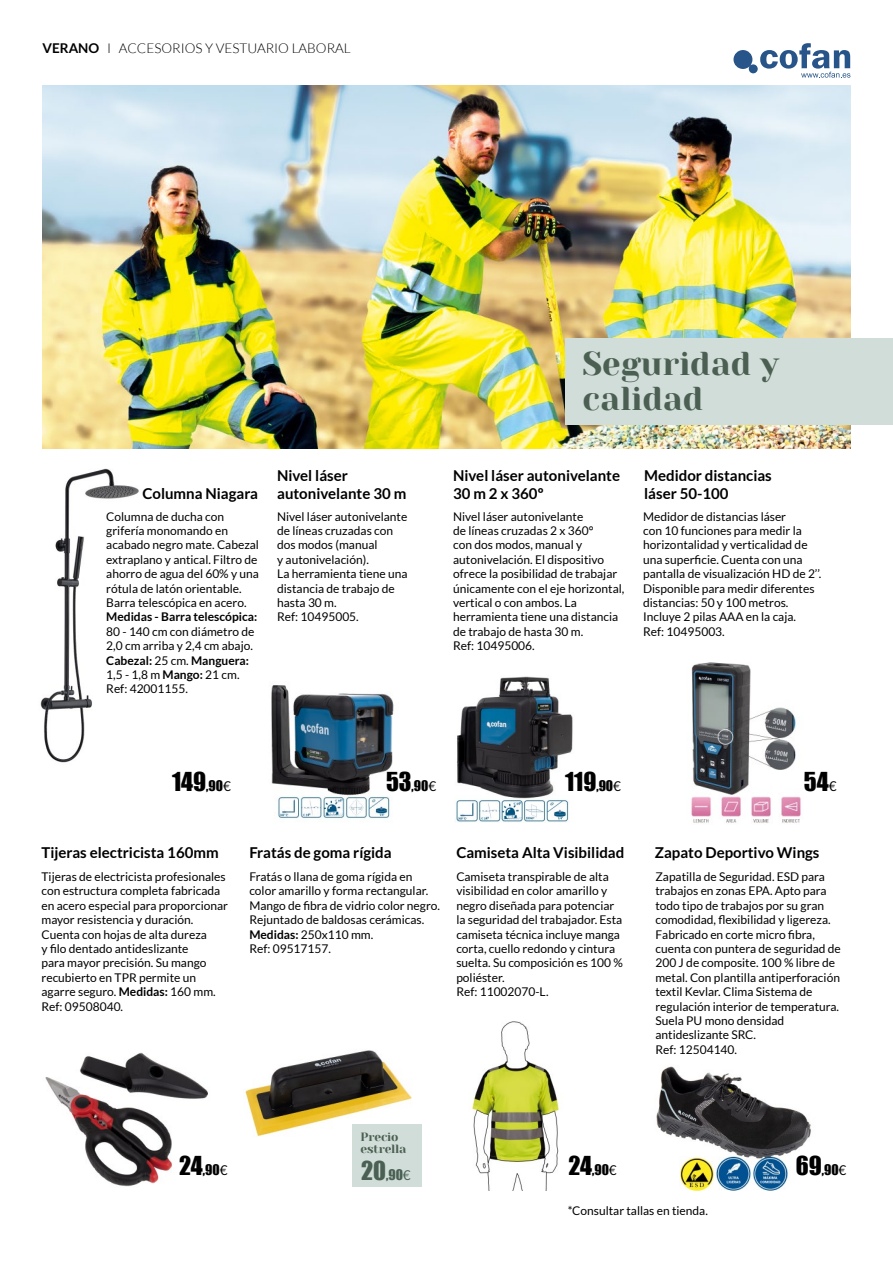
<style>
.page{position:relative;width:893px;height:1263px;background:#fff}
.page>*{position:absolute;margin:0;border:0;box-sizing:border-box;transform-origin:0 0}
.Títulos_cosas{font:33px/34.5px "Yeseva One";color:#4b6053}
.t1{font:24px "Impact";color:#000}
.Títulos_productos{font:700 15px "Lato";color:#000}
.t2{font:300 13.5px "Lato";color:#000}
.t3{font:13.5px "Impact";color:#000}
.t4{font:13.5px "Impact";color:#4a6054}
.Lista_con_puntos{font:12px/14.4px "Lato";color:#000}
.Cuerpo_párrafos_info{font:12px "Lato";color:#000}
.Títulos_cosas-2{font:12px/12px "Yeseva One";letter-spacing:-.01em;color:#4b6053}
.s1{font-weight:700}
.s2{font-size:13.5px}
.s3{font-family:"Lato";font-size:13.5px}
.s4{font-size:24px}
.s5{font-family:"Lato"}
</style>
<div class="page">
<img style="left:43px;top:85px;width:807px;height:364px">
<img style="left:245px;top:1050px;width:167px;height:86px">
<img style="left:45px;top:1052px;width:163px;height:135px">
<img style="left:472px;top:1021px;width:88px;height:170px">
<img style="left:656px;top:1066px;width:155px;height:125px">
<div style="left:566px;top:339px;width:327px;height:86px;background:#d1ddd8"></div>
<div style="left:352px;top:1124px;width:69px;height:63px;background:#d1ddd8"></div>
<img style="left:691px;top:662px;width:110px;height:161px">
<img style="left:271px;top:685px;width:123px;height:134px">
<svg style="left:733px;top:43px;width:117px;height:35px"></svg>
<img style="left:40px;top:468px;width:99px;height:295px">
<img style="left:456px;top:676px;width:117px;height:147px">
<p class="t2" style="left:43px;top:41px;width:310px"><span class="s1">VERANO</span> I ACCESORIOS Y VESTUARIO LABORAL</p>
<p class="Títulos_productos" style="left:142px;top:484px;width:117px">Columna Niagara</p>
<p class="Lista_con_puntos" style="left:106px;top:509px;width:154px">Columna de ducha con grifería monomando en acabado negro mate. Cabezal extraplano y antical. Filtro de ahorro de agua del 60% y una rótula de latón orientable.<br>Barra telescópica en acero.<br><span class="s1">Medidas - Barra telescópica:<br></span>80 - 140 cm con diámetro de<br>2,0 cm arriba y 2,4 cm abajo.<br><span class="s1">Cabezal:</span> 25 cm. <span class="s1">Manguera:<br></span>1,5 - 1,8 m <span class="s1">Mango:</span> 21 cm.</p>
<p class="Lista_con_puntos" style="left:106px;top:682px;width:83px">Ref: 42001155.</p>
<p class="Títulos_productos" style="left:277px;top:466px;width:72px">Nivel láser</p>
<p class="Títulos_productos" style="left:277px;top:484px;width:131px">autonivelante 30 m</p>
<p class="Lista_con_puntos" style="left:277px;top:509px;width:132px">Nivel láser autonivelante</p>
<p class="Lista_con_puntos" style="left:277px;top:523px;width:118px">de líneas cruzadas con</p>
<p class="Lista_con_puntos" style="left:277px;top:538px;width:102px">dos modos (manual</p>
<p class="Lista_con_puntos" style="left:277px;top:552px;width:93px">y autonivelación).</p>
<p class="Lista_con_puntos" style="left:277px;top:567px;width:132px">La herramienta tiene una distancia de trabajo de</p>
<p class="Lista_con_puntos" style="left:277px;top:595px;width:61px">hasta 30 m.</p>
<p class="Lista_con_puntos" style="left:277px;top:610px;width:83px">Ref: 10495005.</p>
<p class="Títulos_cosas" style="left:583px;top:345px;width:198px">Seguridad y calidad</p>
<p class="Títulos_productos" style="left:453px;top:466px;width:168px">Nivel láser autonivelante</p>
<p class="Títulos_productos" style="left:453px;top:484px;width:92px">30 m 2 x 360º</p>
<p class="Lista_con_puntos" style="left:453px;top:509px;width:173px">Nivel láser autonivelante<br>de líneas cruzadas 2 x 360°<br>con dos modos, manual y autonivelación. El dispositivo ofrece la posibilidad de trabajar únicamente con el eje horizontal, vertical o con ambos. La herramienta tiene una distancia de trabajo de hasta 30 m.</p>
<p class="Lista_con_puntos" style="left:453px;top:639px;width:83px">Ref: 10495006.</p>
<p class="Títulos_productos" style="left:644px;top:466px;width:129px">Medidor distancias</p>
<p class="Títulos_productos" style="left:644px;top:484px;width:86px">láser 50-100</p>
<p class="Lista_con_puntos" style="left:643px;top:509px;width:180px">Medidor de distancias láser<br>con 10 funciones para medir la horizontalidad y verticalidad de una superficie. Cuenta con una pantalla de visualización HD de 2’’.<br>Disponible para medir diferentes distancias: 50 y 100 metros.<br>Incluye 2 pilas AAA en la caja.</p>
<p class="Lista_con_puntos" style="left:643px;top:624px;width:83px">Ref: 10495003.</p>
<p class="t1" style="left:172px;top:763px;width:60px">149<span class="s2">,90</span><span class="s3">€</span></p>
<p class="t3" style="left:386px;top:775px;width:52px"><span class="s4">53</span>,90<span class="s5">€</span></p>
<p class="t1" style="left:804px;top:763px;width:34px">54<span class="s3">€</span></p>
<p class="t1" style="left:565px;top:763px;width:57px">119<span class="s2">,90</span><span class="s3">€</span></p>
<p class="Títulos_productos" style="left:42px;top:844px;width:179px">Tijeras electricista 160mm</p>
<p class="Lista_con_puntos" style="left:42px;top:869px;width:188px">Tijeras de electricista profesionales con estructura completa fabricada en acero especial para proporcionar mayor resistencia y duración.<br>Cuenta con hojas de alta dureza<br>y filo dentado antideslizante<br>para mayor precisión. Su mango recubierto en TPR permite un agarre seguro. <span class="s1">Medidas:</span> 160 mm.</p>
<p class="Lista_con_puntos" style="left:42px;top:999px;width:83px">Ref: 09508040.</p>
<p class="Títulos_productos" style="left:249px;top:844px;width:144px">Fratás de goma rígida</p>
<p class="Títulos_productos" style="left:456px;top:844px;width:169px">Camiseta Alta Visibilidad</p>
<p class="Títulos_productos" style="left:655px;top:844px;width:166px">Zapato Deportivo Wings</p>
<p class="Lista_con_puntos" style="left:249px;top:869px;width:192px">Fratás o llana de goma rígida en color amarillo y forma rectangular.<br>Mango de fibra de vidrio color negro.<br>Rejuntado de baldosas cerámicas.</p>
<p class="Lista_con_puntos" style="left:249px;top:927px;width:125px"><span class="s1">Medidas:</span> 250x110 mm.</p>
<p class="Lista_con_puntos" style="left:249px;top:941px;width:83px">Ref: 09517157.</p>
<p class="Lista_con_puntos" style="left:456px;top:869px;width:168px">Camiseta transpirable de alta visibilidad en color amarillo y negro diseñada para potenciar la seguridad del trabajador. Esta camiseta técnica incluye manga corta, cuello redondo y cintura suelta. Su composición es 100 % poliéster.</p>
<p class="Lista_con_puntos" style="left:456px;top:984px;width:94px">Ref: 11002070-L.</p>
<p class="Lista_con_puntos" style="left:655px;top:869px;width:187px">Zapatilla de Seguridad. ESD para trabajos en zonas EPA. Apto para todo tipo de trabajos por su gran comodidad, flexibilidad y ligereza.<br>Fabricado en corte micro fibra, cuenta con puntera de seguridad de<br>200 J de composite. 100 % libre de metal. Con plantilla antiperforación textil Kevlar. Clima Sistema de regulación interior de temperatura.<br>Suela PU mono densidad antideslizante SRC.</p>
<p class="Lista_con_puntos" style="left:655px;top:1042px;width:83px">Ref: 12504140.</p>
<p class="t3" style="left:179px;top:1159px;width:50px"><span class="s4">24</span>,90<span class="s5">€</span></p>
<p class="Títulos_cosas-2" style="left:360px;top:1130px;width:47px">Precio estrella</p>
<p class="t4" style="left:361px;top:1164px;width:51px"><span class="s4">20</span>,90<span class="s5">€</span></p>
<p class="t3" style="left:569px;top:1159px;width:50px"><span class="s4">24</span>,90<span class="s5">€</span></p>
<p class="t3" style="left:796px;top:1159px;width:52px"><span class="s4">69</span>,90<span class="s5">€</span></p>
<p class="Cuerpo_párrafos_info" style="left:568px;top:1204px;width:142px">*Consultar tallas en tienda.</p>
</div>
